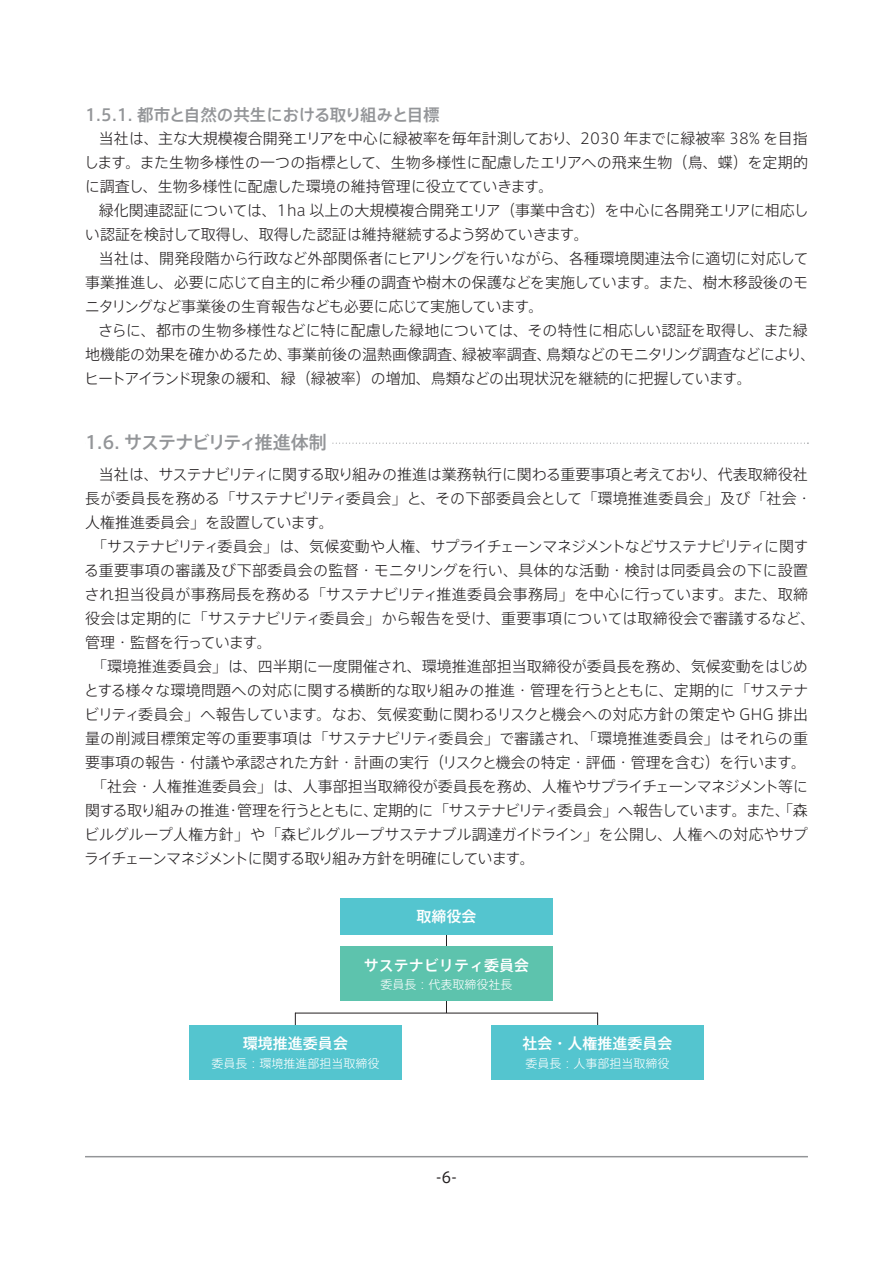
<style>
.page{position:relative;width:893px;height:1263px;background:#fff}
.page>*{position:absolute;margin:0;border:0;box-sizing:border-box;transform-origin:0 0}
.t1{font:500 18px "Axis Std";letter-spacing:-.06em;color:#939598}
.t2{font:500 16.5px "Axis Std";letter-spacing:-.02em;color:#939598}
.t3{font:300 15px/24px "Axis Std";color:#231f20;text-align:justify}
.t4{font:300 15px "Axis Std";letter-spacing:-.055em;color:#231f20}
.t5{font:300 15px "Axis Std";letter-spacing:.025em;color:#231f20}
.t6{font:300 15px "Axis Std";letter-spacing:.02em;color:#231f20}
.t7{font:300 15px "Axis Std";letter-spacing:-.07em;color:#231f20}
.t8{font:500 15px "Axis Std";color:#fff}
.t9{font:300 15px "Axis Std";letter-spacing:-.04em;color:#231f20}
.t10{font:15px "Axis Std";color:#231f20}
.t11{font:300 12px "Axis Std";color:#fff}
</style>
<div class="page">
<hr style="left:85px;top:1156px;width:723px;height:1px;background:#939598">
<svg style="left:332px;top:443px;width:476px;height:1px"></svg>
<hr style="left:446px;top:934px;width:1px;height:79px;background:#231f20">
<div style="left:340px;top:898px;width:213px;height:37px;background:#54c5cf"></div>
<div style="left:340px;top:947px;width:213px;height:54px;background:#5dc3ad"></div>
<hr style="left:295px;top:1013px;width:303px;height:1px;background:#231f20">
<div style="left:189px;top:1025px;width:213px;height:55px;background:#54c5cf"></div>
<div style="left:491px;top:1025px;width:213px;height:55px;background:#54c5cf"></div>
<p class="t2" style="left:85px;top:102px;width:356px">1.5.1. 都市と自然の共生における取り組みと目標</p>
<p class="t3" style="left:84px;top:125px;width:725px;text-indent:15px">当社は、主な大規模複合開発エリアを中心に緑被率を毎年計測しており、2030 年までに緑被率 38% を目指します。また生物多様性の一つの指標として、生物多様性に配慮したエリアへの飛来生物（鳥、蝶）を定期的に調査し、生物多様性に配慮した環境の維持管理に役立てていきます。</p>
<p class="t3" style="left:85px;top:197px;width:725px;text-indent:14px">緑化関連認証については、1ha 以上の大規模複合開発エリア（事業中含む）を中心に各開発エリアに相応しい認証を検討して取得し、取得した認証は維持継続するよう努めていきます。</p>
<p class="t3" style="left:85px;top:245px;width:725px;text-indent:14px">当社は、開発段階から行政など外部関係者にヒアリングを行いながら、各種環境関連法令に適切に対応して事業推進し、必要に応じて自主的に希少種の調査や樹木の保護などを実施しています。また、樹木移設後のモニタリングなど事業後の生育報告なども必要に応じて実施しています。</p>
<p class="t3" style="left:84px;top:317px;width:733px;text-align:left;text-indent:14px">さらに、都市の生物多様性などに特に配慮した緑地については、その特性に相応しい認証を取得し、また緑地機能の効果を確かめるため、事業前後の温熱画像調査、緑被率調査、鳥類などのモニタリング調査などにより、ヒートアイランド現象の緩和、緑（緑被率）の増加、鳥類などの出現状況を継続的に把握しています。</p>
<p class="t1" style="left:85px;top:429px;width:243px">1.6. サステナビリティ推進体制</p>
<p class="t3" style="left:99px;top:461px;width:710px">当社は、サステナビリティに関する取り組みの推進は業務執行に関わる重要事項と考えており、代表取締役社</p>
<p class="t3" style="left:85px;top:485px;width:728px">長が委員長を務める「サステナビリティ委員会」と、その下部委員会として「環境推進委員会」及び「社会・</p>
<p class="t3" style="left:85px;top:509px;width:250px">人権推進委員会」を設置しています。</p>
<p class="t4" style="left:92px;top:535px;width:718px">「サステナビリティ委員会」は、気候変動や人権、サプライチェーンマネジメントなどサステナビリティに関す</p>
<p class="t6" style="left:84px;top:559px;width:725px">る重要事項の審議及び下部委員会の監督・モニタリングを行い、具体的な活動・検討は同委員会の下に設置</p>
<p class="t3" style="left:84px;top:581px;width:725px">され担当役員が事務局長を務める「サステナビリティ推進委員会事務局」を中心に行っています。また、取締</p>
<p class="t3" style="left:85px;top:605px;width:732px">役会は定期的に「サステナビリティ委員会」から報告を受け、重要事項については取締役会で審議するなど、</p>
<p class="t9" style="left:85px;top:631px;width:188px">管理・監督を行っています。</p>
<p class="t3" style="left:92px;top:653px;width:717px">「環境推進委員会」は、四半期に一度開催され、環境推進部担当取締役が委員長を務め、気候変動をはじめ</p>
<p class="t3" style="left:84px;top:677px;width:726px">とする様々な環境問題への対応に関する横断的な取り組みの推進・管理を行うとともに、定期的に「サステナ</p>
<p class="t5" style="left:84px;top:703px;width:725px">ビリティ委員会」へ報告しています。なお、気候変動に関わるリスクと機会への対応方針の策定や GHG 排出</p>
<p class="t3" style="left:85px;top:725px;width:724px">量の削減目標策定等の重要事項は「サステナビリティ委員会」で審議され、「環境推進委員会」はそれらの重</p>
<p class="t3" style="left:85px;top:749px;width:723px">要事項の報告・付議や承認された方針・計画の実行（リスクと機会の特定・評価・管理を含む）を行います。</p>
<p class="t3" style="left:92px;top:773px;width:717px">「社会・人権推進委員会」は、人事部担当取締役が委員長を務め、人権やサプライチェーンマネジメント等に</p>
<p class="t4" style="left:85px;top:799px;width:724px">関する取り組みの推進・管理を行うとともに、定期的に「サステナビリティ委員会」へ報告しています。また、「森</p>
<p class="t3" style="left:84px;top:821px;width:725px">ビルグループ人権方針」や「森ビルグループサステナブル調達ガイドライン」を公開し、人権への対応やサプ</p>
<p class="t7" style="left:84px;top:847px;width:452px">ライチェーンマネジメントに関する取り組み方針を明確にしています。</p>
<p class="t8" style="left:416px;top:905px;width:61px">取締役会</p>
<p class="t8" style="left:364px;top:953px;width:167px">サステナビリティ委員会</p>
<p class="t11" style="left:380px;top:975px;width:134px">委員長：代表取締役社長</p>
<p class="t8" style="left:243px;top:1032px;width:106px">環境推進委員会</p>
<p class="t11" style="left:211px;top:1054px;width:169px">委員長：環境推進部担当取締役</p>
<p class="t10" style="left:436px;top:1166px;width:22px">-6-</p>
<p class="t8" style="left:522px;top:1032px;width:151px">社会・人権推進委員会</p>
<p class="t11" style="left:525px;top:1054px;width:145px">委員長：人事部担当取締役</p>
</div>
